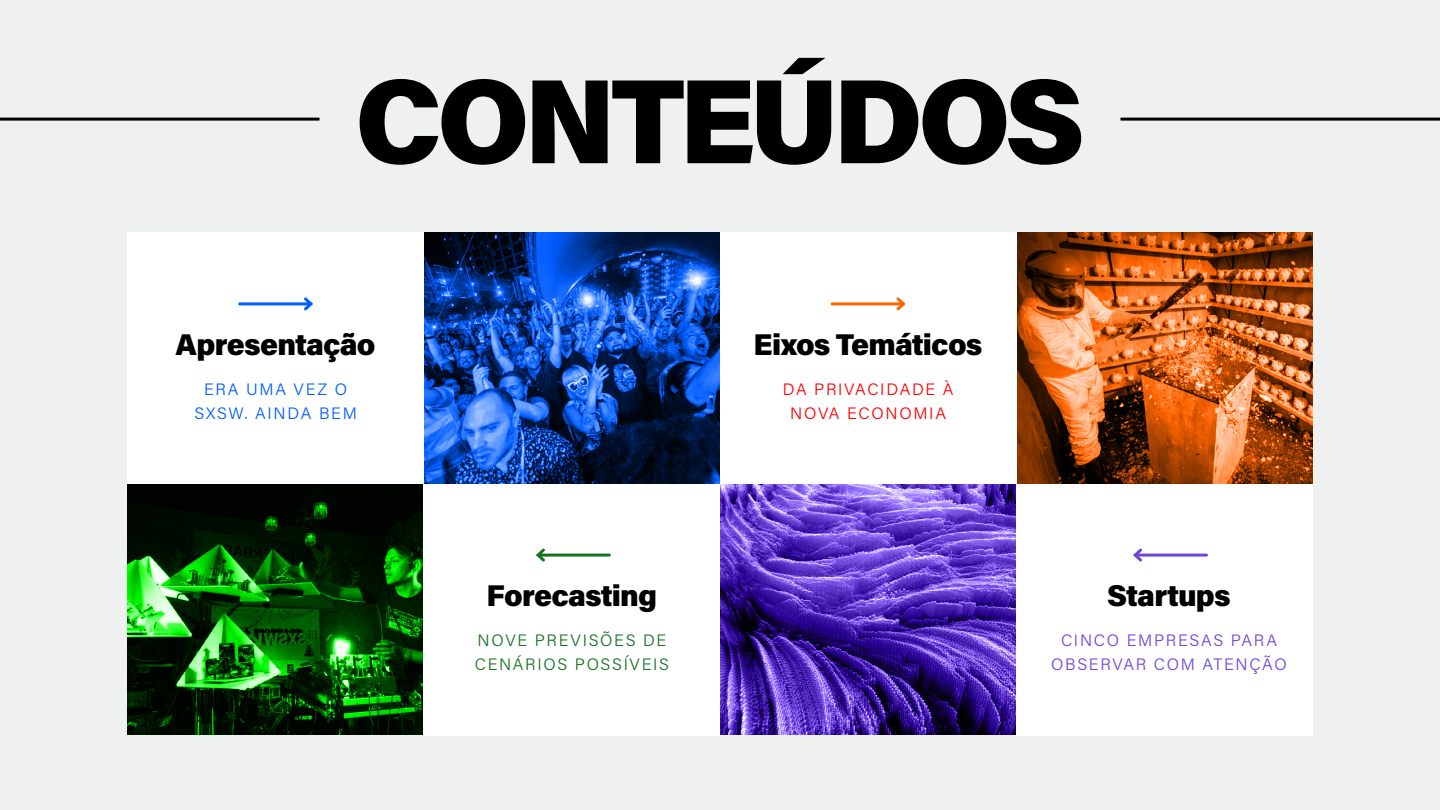
<style>
.page{position:relative;width:1440px;height:810px;background:#eff0f0}
.page>*{position:absolute;margin:0;border:0;box-sizing:border-box;transform-origin:0 0}
.t1{font:900 120px "Acumin Pro";letter-spacing:-.05em;color:#000}
.t2{font:900 30px "Acumin Pro";letter-spacing:-.025em;color:#000}
.t3{font:300 16.5px/24px "Acumin Pro";letter-spacing:.1em;color:#6d46d8;text-align:center}
.t4{font:300 16.5px/24px "Acumin Pro";letter-spacing:.1em;color:#177320}
.t5{font:300 16.5px/24px "Acumin Pro";letter-spacing:.1em;color:#f00;text-align:center}
.t6{font:300 16.5px/24px "Acumin Pro";letter-spacing:.105em;color:#005dff;text-align:center}
</style>
<div class="page">
<hr style="left:0;top:118px;width:320px;height:3px;background:#000">
<hr style="left:1120px;top:118px;width:320px;height:3px;background:#000">
<svg style="left:424px;top:232px;width:296px;height:252px;background:#114197"></svg>
<div style="left:128px;top:232px;width:296px;height:252px;background:#fff"></div>
<hr style="left:240px;top:302px;width:71px;height:3px;background:#005dff">
<svg style="left:301px;top:297px;width:12px;height:14px"></svg>
<div style="left:720px;top:232px;width:296px;height:252px;background:#fff"></div>
<hr style="left:832px;top:302px;width:71px;height:3px;background:#ff6400">
<svg style="left:894px;top:297px;width:12px;height:14px"></svg>
<div style="left:424px;top:484px;width:296px;height:251px;background:#fff"></div>
<hr style="left:538px;top:554px;width:71px;height:3px;background:#177320">
<svg style="left:536px;top:548px;width:12px;height:14px"></svg>
<div style="left:1016px;top:484px;width:296px;height:251px;background:#fff"></div>
<hr style="left:1135px;top:554px;width:72px;height:3px;background:#6d46d8">
<svg style="left:1133px;top:548px;width:12px;height:14px"></svg>
<svg style="left:1016px;top:232px;width:296px;height:252px;background:#ad571f"></svg>
<svg style="left:720px;top:484px;width:296px;height:251px;background:#5836b5"></svg>
<svg style="left:128px;top:484px;width:296px;height:251px;background:#0a410a"></svg>
<h1 class="t1" style="left:355px;top:36px;width:732px">CONTEÚDOS</h1>
<p class="t2" style="left:176px;top:323px;width:201px">Apresentação</p>
<p class="t6" style="left:194px;top:376px;width:164px">ERA UMA VEZ O<br>SXSW. AINDA BEM</p>
<p class="t2" style="left:487px;top:575px;width:172px">Forecasting</p>
<p class="t4" style="left:475px;top:627px;width:196px">NOVE PREVISÕES DE<br>CENÁRIOS POSSÍVEIS</p>
<p class="t2" style="left:754px;top:323px;width:230px">Eixos Temáticos</p>
<p class="t5" style="left:783px;top:376px;width:172px">DA PRIVACIDADE À<br>NOVA ECONOMIA</p>
<p class="t2" style="left:1107px;top:575px;width:125px">Startups</p>
<p class="t3" style="left:1051px;top:627px;width:237px">CINCO EMPRESAS PARA<br>OBSERVAR COM ATENÇÃO</p>
</div>
